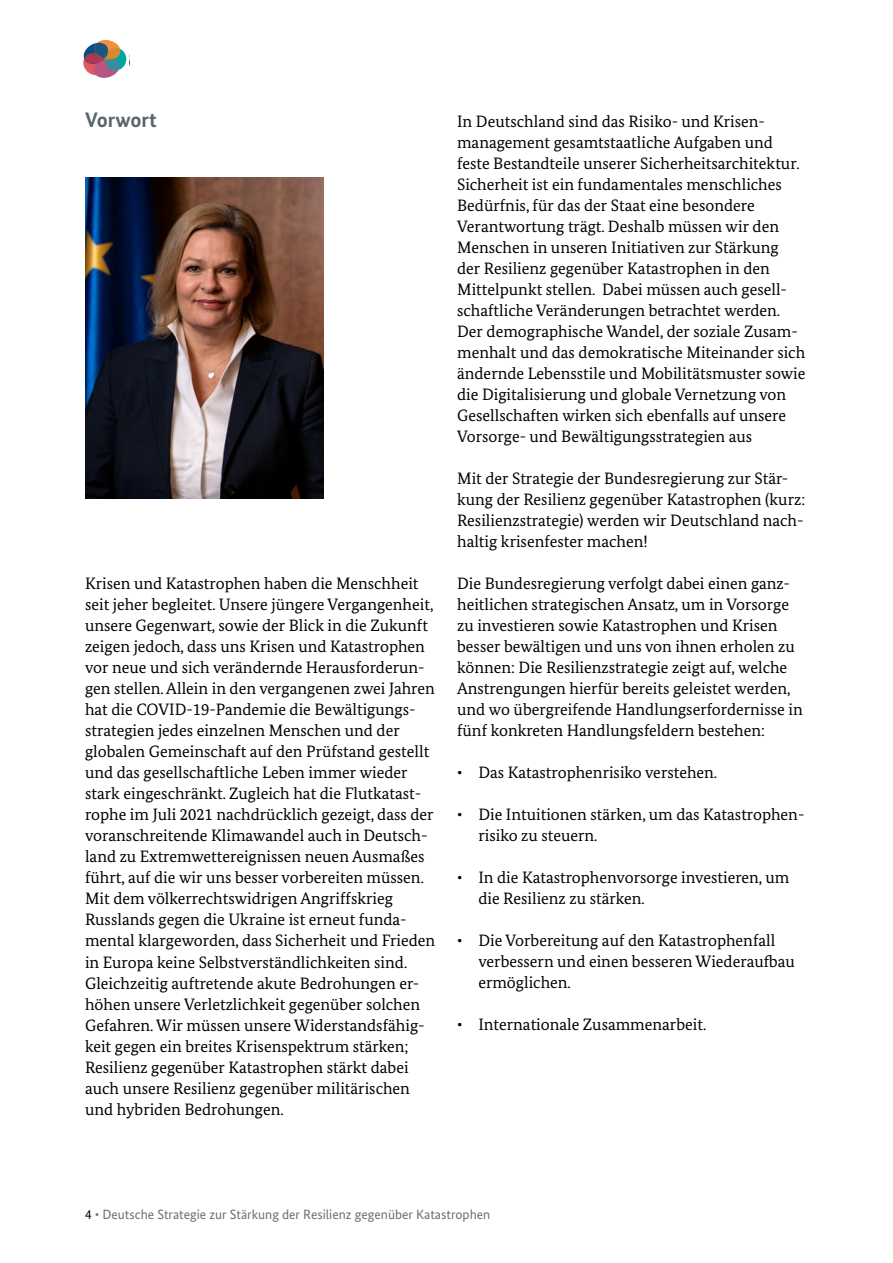
<style>
.page{position:relative;width:893px;height:1263px;background:#fff}
.page>*{position:absolute;margin:0;border:0;box-sizing:border-box;transform-origin:0 0}
.t1{font:700 21px "Bundes Sans";color:#58666d}
.t2{font:16.5px/21px "Bundes Serif";color:#000}
.t3{font:13.5px "Bundes Sans";color:#706f6f}
.s1{color:#000}
</style>
<div class="page">
<img style="left:85px;top:178px;width:239px;height:320px">
<svg style="left:129px;top:54px;width:1px;height:13px"></svg>
<svg style="left:104px;top:47px;width:23px;height:24px"></svg>
<svg style="left:83px;top:40px;width:38px;height:38px"></svg>
<h2 class="t1" style="left:85px;top:107px;width:73px">Vorwort</h2>
<p class="t2" style="left:85px;top:573px;width:352px">Krisen und Katastrophen haben die Menschheit seit jeher begleitet. Unsere jüngere Vergangenheit, unsere Gegenwart, sowie der Blick in die Zukunft zeigen jedoch, dass uns Krisen und Katastrophen vor neue und sich verändernde Herausforderun&shy;gen stellen. Allein in den vergangenen zwei Jahren hat die COVID-19-Pandemie die Bewältigungs&shy;strategien jedes einzelnen Menschen und der globalen Gemeinschaft auf den Prüfstand gestellt und das gesellschaftliche Leben immer wieder stark eingeschränkt. Zugleich hat die Flutkatast&shy;rophe im Juli 2021 nachdrücklich gezeigt, dass der voranschreitende Klimawandel auch in Deutsch&shy;land zu Extremwettereignissen neuen Ausmaßes führt, auf die wir uns besser vorbereiten müssen.<br>Mit dem völkerrechtswidrigen Angriffskrieg Russlands gegen die Ukraine ist erneut funda&shy;mental klargeworden, dass Sicherheit und Frieden in Europa keine Selbstverständlichkeiten sind.<br>Gleichzeitig auftretende akute Bedrohungen er&shy;höhen unsere Verletzlichkeit gegenüber solchen Gefahren. Wir müssen unsere Widerstandsfähig&shy;keit gegen ein breites Krisenspektrum stärken; Resilienz gegenüber Katastrophen stärkt dabei auch unsere Resilienz gegenüber militärischen und hybriden Bedrohungen.</p>
<p class="t2" style="left:457px;top:111px;width:350px">In Deutschland sind das Risiko- und Krisen&shy;management gesamtstaatliche Aufgaben und feste Bestandteile unserer Sicherheitsarchitektur.<br>Sicherheit ist ein fundamentales menschliches Bedürfnis, für das der Staat eine besondere Verantwortung trägt. Deshalb müssen wir den Menschen in unseren Initiativen zur Stärkung der Resilienz gegenüber Katastrophen in den Mittelpunkt stellen. Dabei müssen auch gesell&shy;schaftliche Veränderungen betrachtet werden.<br>Der demographische Wandel, der soziale Zusam&shy;menhalt und das demokratische Miteinander sich ändernde Lebensstile und Mobilitätsmuster sowie die Digitalisierung und globale Vernetzung von Gesellschaften wirken sich ebenfalls auf unsere Vorsorge- und Bewältigungsstrategien aus</p>
<p class="t2" style="left:457px;top:468px;width:350px">Mit der Strategie der Bundesregierung zur Stär&shy;kung der Resilienz gegenüber Katastrophen (kurz:<br>Resilienzstrategie) werden wir Deutschland nach&shy;haltig krisenfester machen!</p>
<p class="t2" style="left:457px;top:573px;width:347px">Die Bundesregierung verfolgt dabei einen ganz&shy;heitlichen strategischen Ansatz, um in Vorsorge zu investieren sowie Katastrophen und Krisen besser bewältigen und uns von ihnen erholen zu können: Die Resilienzstrategie zeigt auf, welche Anstrengungen hierfür bereits geleistet werden, und wo übergreifende Handlungserfordernisse in fünf konkreten Handlungsfeldern bestehen:</p>
<p class="t2" style="left:457px;top:762px;width:262px">• Das Katastrophenrisiko verstehen.</p>
<p class="t2" style="left:478px;top:804px;width:328px;text-indent:-21px">• Die Intuitionen stärken, um das Katastrophen&shy;risiko zu steuern.</p>
<p class="t2" style="left:478px;top:867px;width:313px;text-indent:-21px">• In die Katastrophenvorsorge investieren, um die Resilienz zu stärken.</p>
<p class="t2" style="left:478px;top:930px;width:318px;text-indent:-21px">• Die Vorbereitung auf den Katastrophenfall verbessern und einen besseren Wiederaufbau ermöglichen.</p>
<p class="t2" style="left:457px;top:1014px;width:251px">• Internationale Zusammenarbeit.</p>
<p class="t3" style="left:85px;top:1206px;width:407px"><span class="s1">4</span> • Deutsche Strategie zur Stärkung der Resilienz gegenüber Katastrophen</p>
</div>
